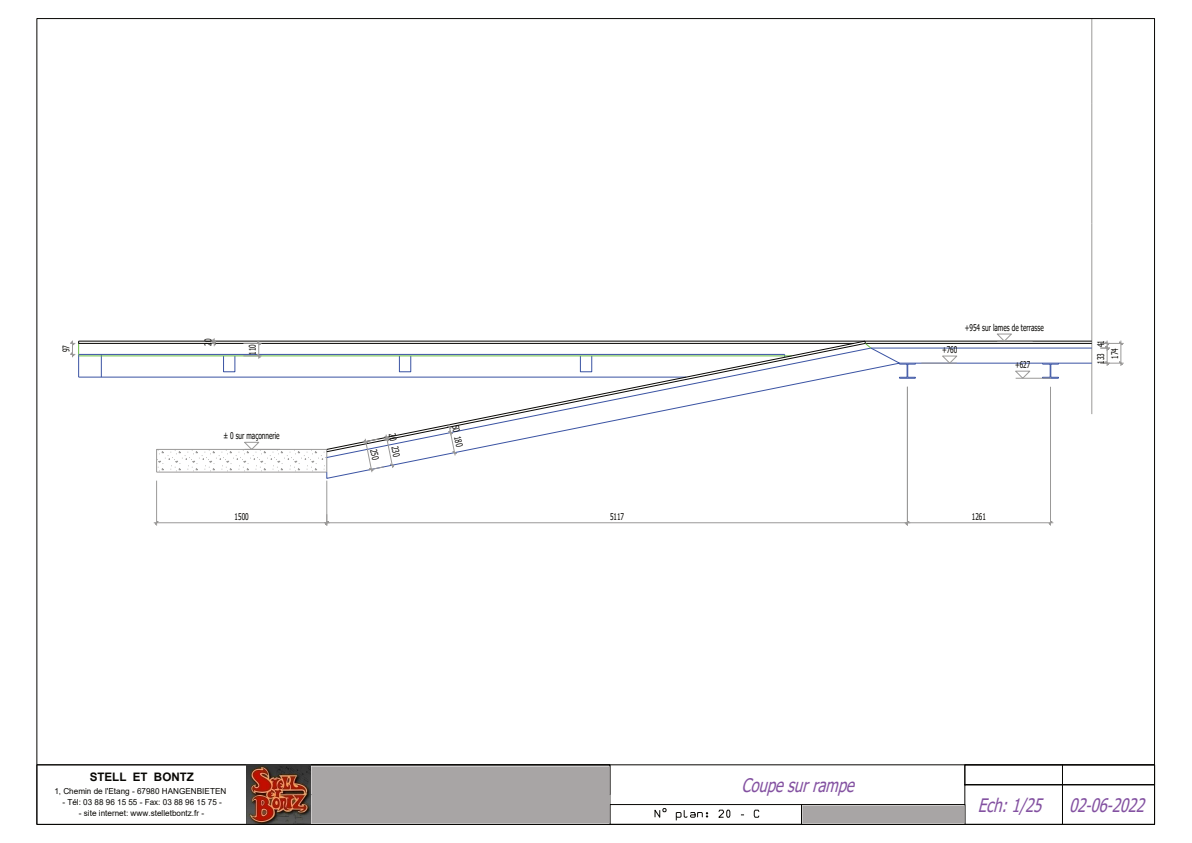
<style>
.page{position:relative;width:1192px;height:843px;background:#fff}
.page>*{position:absolute;margin:0;border:0;box-sizing:border-box;transform-origin:0 0}
.t1{font:italic 18.5px "Tahoma";color:#8351a1;scale:.8 1}
.t2{font:700 11.7px "Arial";color:#080704}
.t3{font:9.3px "Tahoma";color:#080704;scale:.7 1}
.t4{font:9.2px "Tahoma";color:#080704;scale:.7 1}
.t5{font:8.3px "Arial";color:#080704}
.t6{font:8.2px "Arial";color:#080704}
.s1{font-size:9.3px}
.s2{font-size:9.2px}
.s3{font-size:9.4px}
.s4{font-size:8.2px}
.s5{font-size:8.4px}
.s6{font-size:8px}
.s7{font-size:8.3px}
.s8{font-size:18.6px}
.s9{font-size:18.4px}
.s10{font-size:18.7px}
.s11{font-size:17.6px}
</style>
<div class="page">
<hr style="left:1091px;top:223px;width:1px;height:191px;background:#9a9998">
<hr style="left:1091px;top:19px;width:1px;height:84px;background:#9a9998">
<hr style="left:1091px;top:103px;width:1px;height:120px;background:#9a9998">
<svg style="left:900px;top:362px;width:15px;height:17px"></svg>
<svg style="left:1041px;top:362px;width:17px;height:17px"></svg>
<hr style="left:899px;top:363px;width:192px;height:1px;background:#3a53a3">
<svg style="left:326px;top:349px;width:574px;height:130px"></svg>
<svg style="left:326px;top:342px;width:539px;height:110px"></svg>
<hr style="left:79px;top:341px;width:785px;height:1px;background:#080704">
<div style="left:801px;top:803px;width:163px;height:21px;border:1px solid #080704"></div>
<div style="left:609px;top:803px;width:192px;height:21px;border:1px solid #080704"></div>
<div style="left:37px;top:764px;width:1117px;height:60px;border:1px solid #080704"></div>
<hr style="left:310px;top:764px;width:1px;height:60px;background:#080704">
<hr style="left:609px;top:764px;width:1px;height:60px;background:#080704">
<img style="left:247px;top:764px;width:63px;height:58px">
<svg style="left:1100px;top:340px;width:23px;height:26px"></svg>
<hr style="left:1049px;top:386px;width:1px;height:139px;background:#9a9998">
<svg style="left:1047px;top:519px;width:6px;height:6px"></svg>
<hr style="left:904px;top:522px;width:146px;height:1px;background:#9a9998">
<hr style="left:906px;top:386px;width:1px;height:139px;background:#9a9998">
<svg style="left:904px;top:519px;width:6px;height:6px"></svg>
<hr style="left:324px;top:522px;width:583px;height:1px;background:#9a9998">
<hr style="left:326px;top:480px;width:1px;height:45px;background:#9a9998">
<svg style="left:324px;top:514px;width:5px;height:11px"></svg>
<hr style="left:154px;top:522px;width:173px;height:1px;background:#9a9998">
<hr style="left:156px;top:480px;width:1px;height:45px;background:#9a9998">
<svg style="left:156px;top:441px;width:171px;height:31px"></svg>
<hr style="left:244px;top:449px;width:36px;height:1px;background:#9a9998">
<svg style="left:1015px;top:370px;width:15px;height:8px"></svg>
<hr style="left:1015px;top:378px;width:35px;height:1px;background:#9a9998">
<svg style="left:864px;top:333px;width:228px;height:16px"></svg>
<hr style="left:996px;top:341px;width:36px;height:1px;background:#9a9998">
<svg style="left:941px;top:355px;width:16px;height:9px"></svg>
<hr style="left:921px;top:363px;width:35px;height:1px;background:#9a9998">
<svg style="left:70px;top:338px;width:784px;height:39px"></svg>
<svg style="left:912px;top:764px;width:242px;height:60px"></svg>
<svg style="left:654px;top:808px;width:12px;height:10px"></svg>
<svg style="left:675px;top:810px;width:33px;height:10px"></svg>
<svg style="left:718px;top:809px;width:12px;height:8px"></svg>
<svg style="left:753px;top:809px;width:6px;height:8px"></svg>
<div style="left:802px;top:805px;width:162px;height:18px;background:#a8a5a5"></div>
<svg style="left:446px;top:423px;width:17px;height:33px"></svg>
<svg style="left:362px;top:433px;width:38px;height:39px"></svg>
<p class="t3" style="left:62px;top:352px;width:12px;rotate:-90deg">97</p>
<p class="t3" style="left:204px;top:345px;width:12px;rotate:-90deg">20</p>
<p class="t4" style="left:249px;top:355px;width:17px;rotate:-90deg">11<span class="s1">0</span></p>
<p class="t3" style="left:941px;top:346px;width:23px"><span class="s2">+</span>760</p>
<p class="t3" style="left:964px;top:324px;width:114px"><span class="s2">+</span>954 s<span class="s2">ur</span> la<span class="s2">m</span>es <span class="s3">d</span>e te<span class="s2">rr</span>asse</p>
<p class="t3" style="left:1014px;top:361px;width:23px"><span class="s2">+</span>627</p>
<p class="t4" style="left:223px;top:432px;width:82px">± <span class="s1">0 s</span>ur m<span class="s1">aç</span>onn<span class="s1">e</span>ri<span class="s1">e</span></p>
<p class="t3" style="left:234px;top:512px;width:22px"><span class="s2">1</span>500</p>
<p class="t3" style="left:610px;top:512px;width:22px">5<span class="s2">11</span>7</p>
<p class="t4" style="left:971px;top:512px;width:22px">1<span class="s1">26</span>1</p>
<p class="t3" style="left:1096px;top:347px;width:12px;rotate:-90deg">4<span class="s2">1</span></p>
<p class="t3" style="left:1096px;top:363px;width:17px;rotate:-90deg"><span class="s2">1</span>33</p>
<p class="t3" style="left:1110px;top:358px;width:17px;rotate:-90deg"><span class="s2">1</span>74</p>
<h2 class="t2" style="left:90px;top:771px;width:106px">STELL ET BONTZ</h2>
<p class="t5" style="left:54px;top:787px;width:173px"><span class="s4">1, C</span>hemin de l<span class="s5">'</span>Etang <span class="s6">-</span> <span class="s4">6</span>7<span class="s4">980</span> HAN<span class="s4">G</span>ENBIETEN</p>
<p class="t6" style="left:62px;top:798px;width:161px"><span class="s6">-</span> <span class="s7">Tél:</span> 03 88 96 15 55 <span class="s6">-</span> <span class="s7">Fax:</span> 03 88 96 15 <span class="s7">7</span>5 <span class="s6">-</span></p>
<p class="t5" style="left:79px;top:809px;width:127px"><span class="s6">-</span> site internet: www<span class="s4">.</span>stelletbontz<span class="s4">.</span>fr <span class="s6">-</span></p>
<h1 class="t1" style="left:741px;top:777px;width:147px"><span class="s8">C</span>ou<span class="s9">p</span><span class="s8">e s</span>ur ram<span class="s9">p</span><span class="s8">e</span></h1>
<h1 class="t1" style="left:977px;top:797px;width:86px">E<span class="s8">c</span><span class="s10">h</span>: 1<span class="s10">/</span>25</h1>
<h1 class="t1" style="left:1068px;top:797px;width:101px">02<span class="s11">-</span>0<span class="s8">6</span><span class="s11">-</span>2022</h1>
</div>
